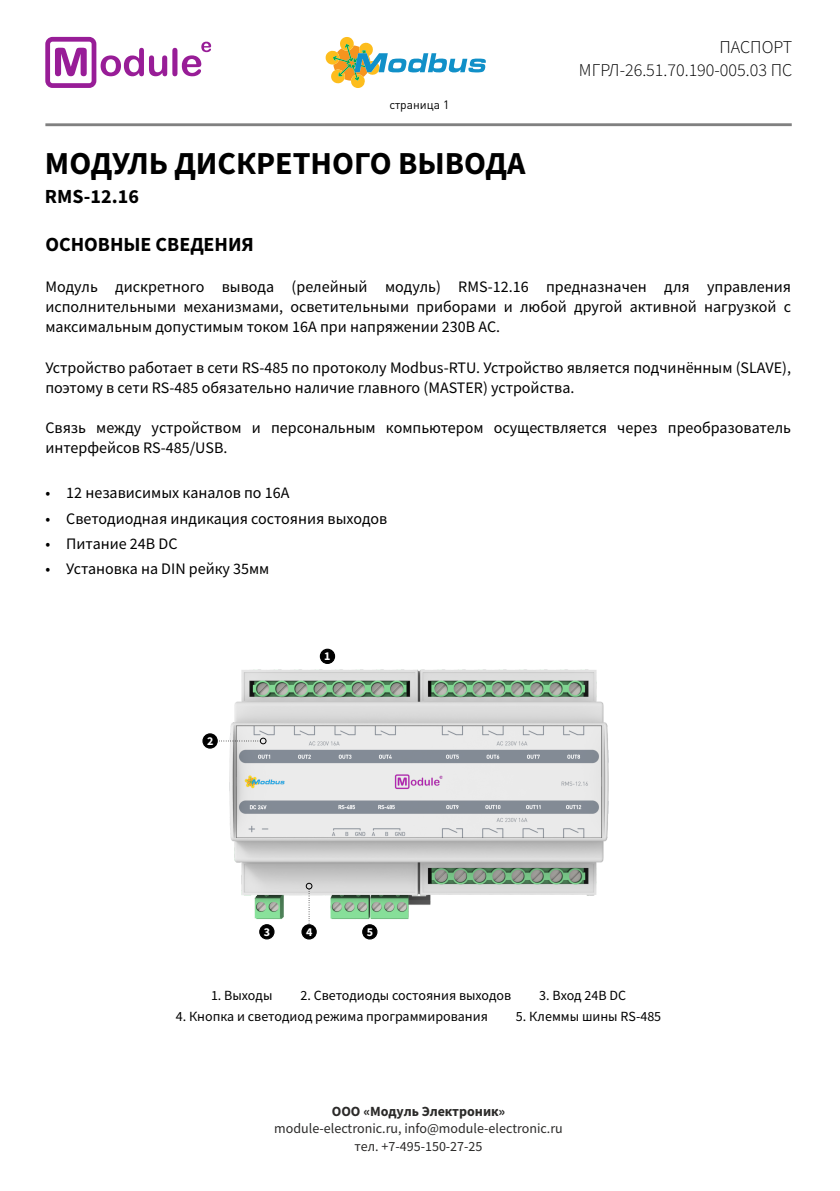
<style>
.page{position:relative;width:840px;height:1191px;background:#fff}
.page>*{position:absolute;margin:0;border:0;box-sizing:border-box;transform-origin:0 0}
.t1{font:700 32px "Source Sans Pro";color:#000}
.t2{font:700 20px "Source Sans Pro";color:#000}
.t3{font:300 18px/22.6px "Source Sans Pro";color:#000;text-align:right}
.t4{font:16px/20.2px "Source Sans Pro";color:#000}
.t5{font:14px "Source Sans Pro";color:#000}
.t6{font:14px/17.6px "Source Sans Pro";color:#2b2a29;text-align:center}
.t7{font:700 14px "Source Sans Pro";color:#2b2a29}
.t8{font:12px "DIN Pro";color:#000}
.t9{font:700 12px "Source Sans Pro";color:#fff}
</style>
<div class="page">
<img style="left:202px;top:652px;width:407px;height:288px">
<svg style="left:45px;top:37px;width:166px;height:51px"></svg>
<hr style="left:45px;top:123px;width:746px;height:3px;background:#808080">
<div style="left:319px;top:648px;width:16px;height:16px;background:#000;border:1px solid #000;border-radius:50%"></div>
<div style="left:202px;top:733px;width:16px;height:15px;background:#000;border:1px solid #000;border-radius:50%"></div>
<div style="left:362px;top:924px;width:15px;height:15px;background:#000;border:1px solid #000;border-radius:50%"></div>
<svg style="left:217px;top:738px;width:49px;height:6px"></svg>
<div style="left:259px;top:924px;width:15px;height:15px;background:#000;border:1px solid #000;border-radius:50%"></div>
<svg style="left:325px;top:37px;width:160px;height:51px"></svg>
<div style="left:301px;top:924px;width:15px;height:15px;background:#000;border:1px solid #000;border-radius:50%"></div>
<svg style="left:306px;top:883px;width:6px;height:41px"></svg>
<p class="t8" style="left:389px;top:100px;width:61px">страница 1</p>
<p class="t3" style="left:578px;top:38px;width:215px">ПАСПОРТ<br>МГРЛ-26.51.70.190-005.03 ПС</p>
<h1 class="t1" style="left:45px;top:150px;width:481px">МОДУЛЬ ДИСКРЕТНОГО ВЫВОДА</h1>
<p class="t2" style="left:45px;top:188px;width:95px">RMS-12.16</p>
<p class="t2" style="left:45px;top:236px;width:210px">ОСНОВНЫЕ СВЕДЕНИЯ</p>
<p class="t4" style="left:45px;top:278px;width:746px;text-align:justify">Модуль дискретного вывода (релейный модуль) RMS-12.16 предназначен для управления исполнительными механизмами, осветительными приборами и любой другой активной нагрузкой с максимальным допустимым током 16А при напряжении 230В AC.</p>
<p class="t4" style="left:45px;top:358px;width:746px">Устройство работает в сети RS-485 по протоколу Modbus-RTU. Устройство является подчинённым (SLAVE), поэтому в сети RS-485 обязательно наличие главного (MASTER) устройства.</p>
<p class="t4" style="left:45px;top:419px;width:746px">Связь между устройством и персональным компьютером осуществляется через преобразователь интерфейсов RS-485/USB.</p>
<p class="t4" style="left:45px;top:484px;width:245px">• 12 независимых каналов по 16А</p>
<p class="t4" style="left:45px;top:509px;width:343px">• Светодиодная индикация состояния выходов</p>
<p class="t4" style="left:45px;top:534px;width:133px">• Питание 24В DC</p>
<p class="t4" style="left:45px;top:560px;width:225px">• Установка на DIN рейку 35мм</p>
<p class="t9" style="left:207px;top:736px;width:8px">2</p>
<p class="t9" style="left:324px;top:651px;width:8px">1</p>
<p class="t9" style="left:263px;top:926px;width:8px">3</p>
<p class="t9" style="left:366px;top:926px;width:8px">5</p>
<p class="t9" style="left:306px;top:926px;width:8px">4</p>
<p class="t5" style="left:211px;top:989px;width:63px">1. Выходы</p>
<p class="t5" style="left:300px;top:989px;width:212px">2. Светодиоды состояния выходов</p>
<p class="t5" style="left:539px;top:989px;width:88px">3. Вход 24В DC</p>
<p class="t5" style="left:176px;top:1010px;width:313px">4. Кнопка и светодиод режима программирования</p>
<p class="t5" style="left:515px;top:1010px;width:147px">5. Клеммы шины RS-485</p>
<p class="t7" style="left:331px;top:1105px;width:175px">ООО «Модуль Электроник»</p>
<p class="t6" style="left:274px;top:1121px;width:290px">module-electronic.ru, info@module-electronic.ru тел. +7-495-150-27-25</p>
</div>
